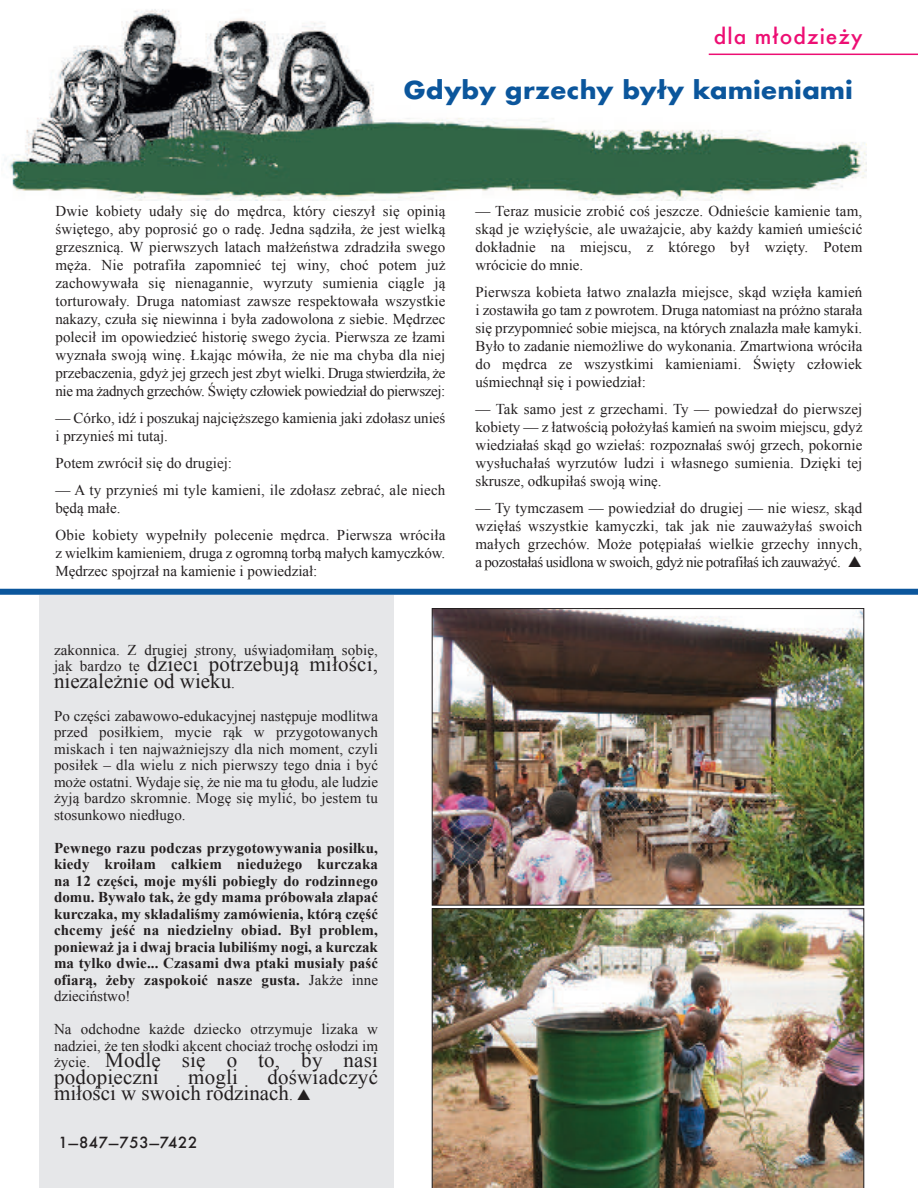
<style>
.page{position:relative;width:918px;height:1188px;background:#fff}
.page>*{position:absolute;margin:0;border:0;box-sizing:border-box;transform-origin:0 0}
.t1{font:700 24px "Futura";color:#0b569c;scale:1.06 1}
.t2{font:21px/16.5px "Times New Roman";letter-spacing:.01em;color:#231f20}
.t3{font:500 21px "Futura";letter-spacing:.05em;color:#ed0e73}
.t4{font:15px/18px "Times New Roman";color:#231f20;text-align:justify}
.t5{font:700 15px/16.5px "Times New Roman";letter-spacing:.01em;color:#231f20;text-align:justify}
.t6{font:500 15px "Futura";letter-spacing:.05em;color:#231f20}
.s1{font-size:15px}
.s2{font-weight:400}
</style>
<div class="page">
<div style="left:39px;top:595px;width:354px;height:593px;background:#e6e7e9"></div>
<img style="left:4px;top:9px;width:862px;height:192px">
<hr style="left:709px;top:54px;width:209px;height:1px;background:#ed0e73">
<img style="left:434px;top:610px;width:428px;height:293px">
<div style="left:432px;top:608px;width:432px;height:297px;border:1px solid #231f20"></div>
<img style="left:432px;top:909px;width:432px;height:279px">
<div style="left:0;top:589px;width:918px;height:6px;background:#0b569c"></div>
<p class="t3" style="left:714px;top:23px;width:150px">dla młodzieży</p>
<p class="t1" style="left:403px;top:74px;width:426px">Gdyby grzechy były kamieniami</p>
<p class="t4" style="left:55px;top:202px;width:391px">Dwie kobiety udały się do mędrca, który cieszył się opinią świętego, aby poprosić go o radę. Jedna sądziła, że jest wielką grzesznicą. W pierwszych latach małżeństwa zdradziła swego męża. Nie potrafiła zapomnieć tej winy, choć potem już zachowywała się nienagannie, wyrzuty sumienia ciągle ją torturowały. Druga natomiast zawsze respektowała wszystkie nakazy, czuła się niewinna i była zadowolona z siebie. Mędrzec polecił im opowiedzieć historię swego życia. Pierwsza ze łzami wyznała swoją winę. Łkając mówiła, że nie ma chyba dla niej przebaczenia, gdyż jej grzech jest zbyt wielki. Druga stwierdziła, że nie ma żadnych grzechów. Święty człowiek powiedział do pierwszej:</p>
<p class="t4" style="left:55px;top:409px;width:391px">— Córko, idź i poszukaj najcięższego kamienia jaki zdołasz unieś i przynieś mi tutaj.</p>
<p class="t4" style="left:55px;top:454px;width:178px">Potem zwrócił się do drugiej:</p>
<p class="t4" style="left:55px;top:481px;width:391px">— A ty przynieś mi tyle kamieni, ile zdołasz zebrać, ale niech będą małe.</p>
<p class="t4" style="left:55px;top:526px;width:391px">Obie kobiety wypełniły polecenie mędrca. Pierwsza wróciła z wielkim kamieniem, druga z ogromną torbą małych kamyczków.<br>Mędrzec spojrzał na kamienie i powiedział:</p>
<p class="t4" style="left:54px;top:641px;width:326px">zakonnica. Z drugiej strony, uświadomiłam sobie,</p>
<p class="t2" style="left:54px;top:656px;width:326px"><span class="s1">jak bardzo te</span> dzieci potrzebują miłości, niezależnie od wieku<span class="s1">.</span></p>
<p class="t4" style="left:54px;top:708px;width:326px;line-height:16.5px">Po części zabawowo-edukacyjnej następuje modlitwa przed posiłkiem, mycie rąk w przygotowanych miskach i ten najważniejszy dla nich moment, czyli posiłek – dla wielu z nich pierwszy tego dnia i być może ostatni. Wydaje się, że nie ma tu głodu, ale ludzie żyją bardzo skromnie. Mogę się mylić, bo jestem tu stosunkowo niedługo.</p>
<p class="t5" style="left:54px;top:840px;width:326px">Pewnego razu podczas przygotowywania posiłku, kiedy kroiłam całkiem niedużego kurczaka na 12 części, moje myśli pobiegły do rodzinnego domu. Bywało tak, że gdy mama próbowała złapać kurczaka, my składaliśmy zamówienia, którą część chcemy jeść na niedzielny obiad. Był problem, ponieważ ja i dwaj bracia lubiliśmy nogi, a kurczak ma tylko dwie... Czasami dwa ptaki musiały paść ofiarą, żeby zaspokoić nasze gusta. <span class="s2">Jakże inne dzieciństwo!</span></p>
<p class="t4" style="left:54px;top:1021px;width:326px;line-height:16.5px">Na odchodne każde dziecko otrzymuje lizaka w nadziei, że ten słodki akcent chociaż trochę osłodzi im</p>
<p class="t2" style="left:54px;top:1052px;width:326px"><span class="s1">życie.</span> Modlę się o to, by nasi podopieczni</p>
<p class="t2" style="left:54px;top:1069px;width:326px;text-indent:213px">doświadczyć miłości w swoich rodzinach<span class="s1">.</span></p>
<p class="t2" style="left:188px;top:1069px;width:51px">mogli</p>
<p class="t6" style="left:58px;top:1132px;width:140px">1—847—753—7422</p>
<p class="t4" style="left:475px;top:202px;width:388px">— Teraz musicie zrobić coś jeszcze. Odnieście kamienie tam, skąd je wzięłyście, ale uważajcie, aby każdy kamień umieścić dokładnie na miejscu, z którego był wzięty. Potem wrócicie do mnie.</p>
<p class="t4" style="left:475px;top:283px;width:388px">Pierwsza kobieta łatwo znalazła miejsce, skąd wzięła kamień i zostawiła go tam z powrotem. Druga natomiast na próżno starała się przypomnieć sobie miejsca, na których znalazła małe kamyki.<br>Było to zadanie niemożliwe do wykonania. Zmartwiona wróciła do mędrca ze wszystkimi kamieniami. Święty człowiek uśmiechnął się i powiedział:</p>
<p class="t4" style="left:475px;top:400px;width:388px">— Tak samo jest z grzechami. Ty — powiedzał do pierwszej kobiety — z łatwością położyłaś kamień na swoim miejscu, gdyż wiedziałaś skąd go wziełaś: rozpoznałaś swój grzech, pokornie wysłuchałaś wyrzutów ludzi i własnego sumienia. Dzięki tej skrusze, odkupiłaś swoją winę.</p>
<p class="t4" style="left:475px;top:499px;width:388px">— Ty tymczasem — powiedział do drugiej — nie wiesz, skąd wzięłaś wszystkie kamyczki, tak jak nie zauważyłaś swoich małych grzechów. Może potępiałaś wielkie grzechy innych, a pozostałaś usidlona w swoich, gdyż nie potrafiłaś ich zauważyć.</p>
</div>
